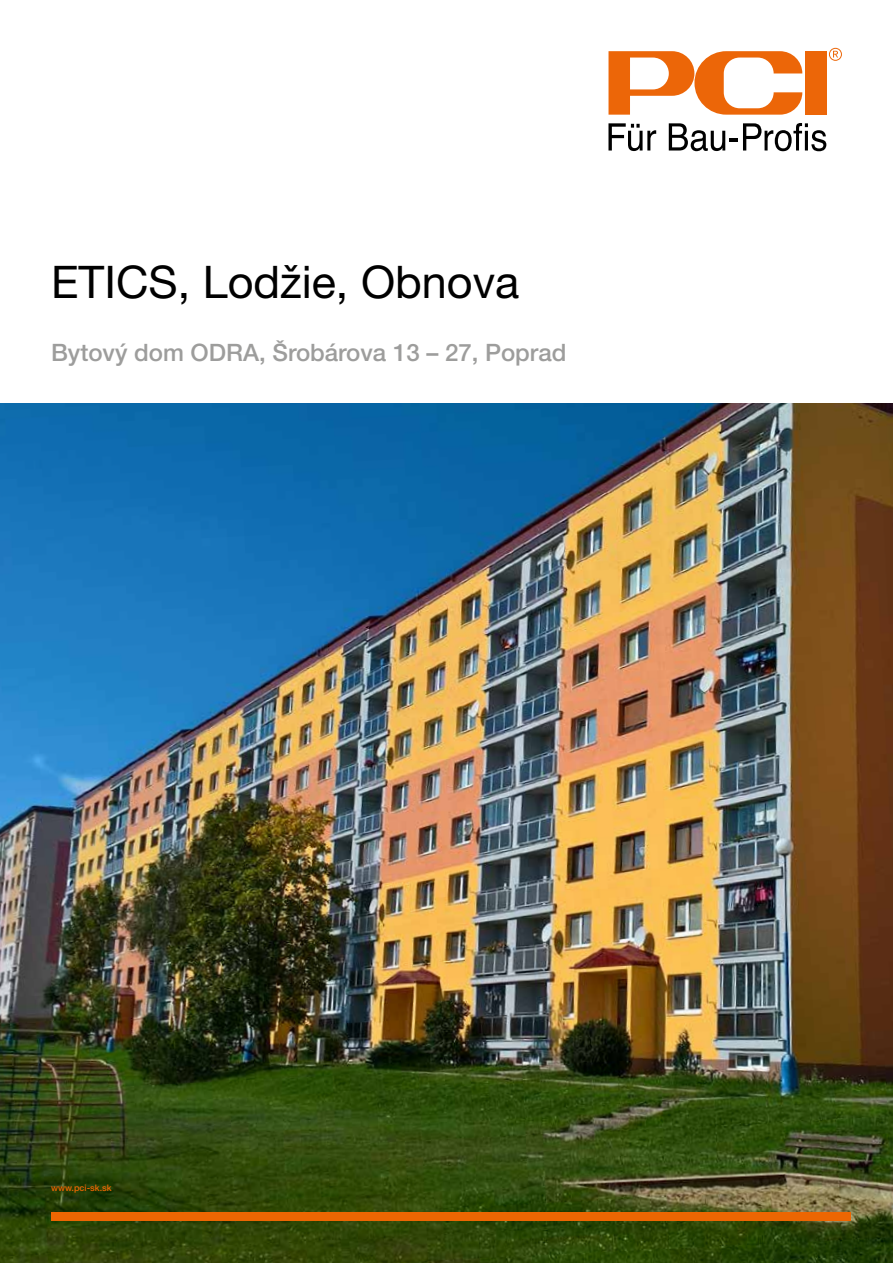
<style>
.page{position:relative;width:893px;height:1263px;background:#fff}
.page>*{position:absolute;margin:0;border:0;box-sizing:border-box;transform-origin:0 0}
.t1{font:45px "Helvetica Neue LT Pro";color:#000}
.t2{font:500 24px "Helvetica Neue CE";color:#9d9d9c}
.t3{font:500 9px "Helvetica Neue CE";color:#ec6602}
</style>
<div class="page">
<img style="left:0;top:404px;width:893px;height:859px">
<div style="left:805px;top:51px;width:21px;height:64px;background:#ec6608"></div>
<svg style="left:608px;top:51px;width:194px;height:64px"></svg>
<svg style="left:608px;top:123px;width:48px;height:28px"></svg>
<svg style="left:669px;top:123px;width:157px;height:28px"></svg>
<svg style="left:829px;top:48px;width:13px;height:13px"></svg>
<div style="left:51px;top:1212px;width:799px;height:8px;background:#ec6602"></div>
<h1 class="t1" style="left:51px;top:255px;width:470px">ETICS, Lodžie, Obnova</h1>
<p class="t2" style="left:51px;top:340px;width:517px">Bytový dom ODRA, Šrobárova 13 – 27, Poprad</p>
<p class="t3" style="left:51px;top:1183px;width:62px">www.pci-sk.sk</p>
</div>
